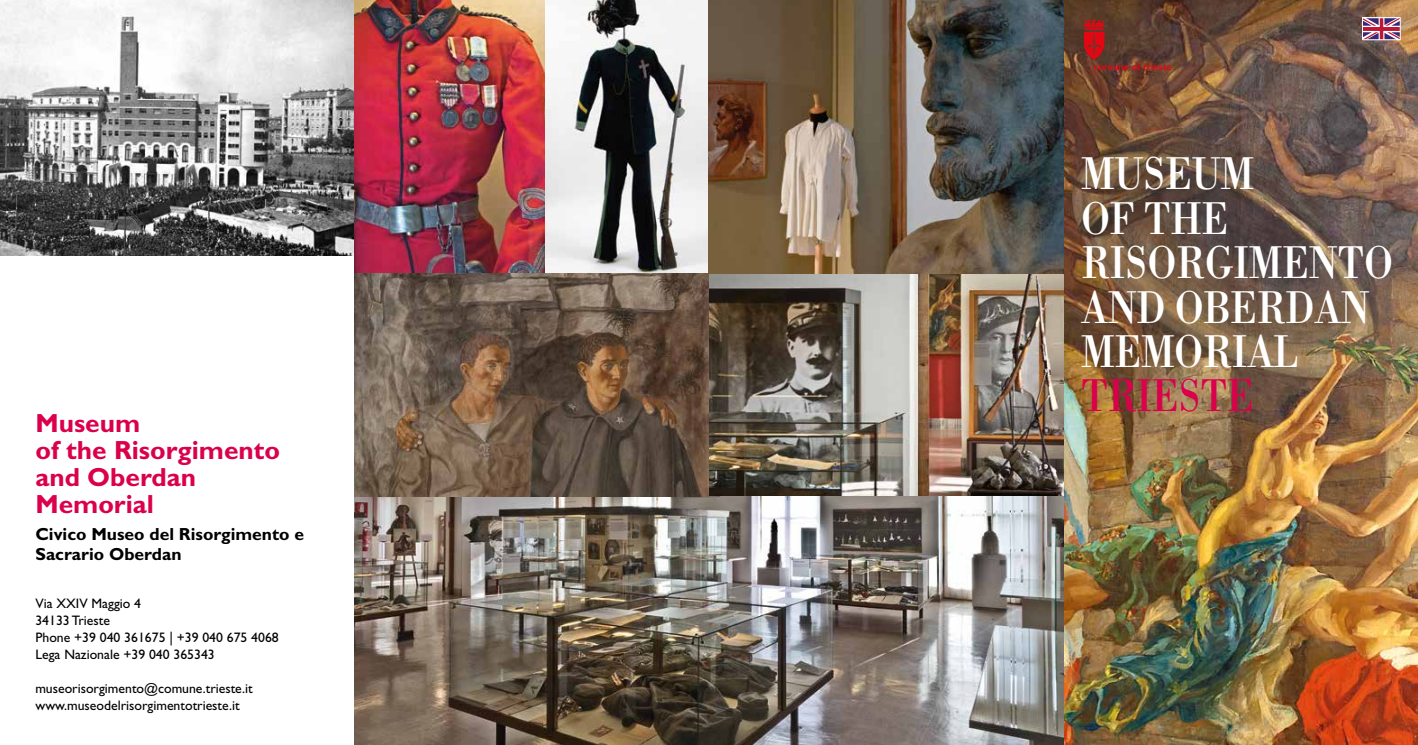
<style>
.page{position:relative;width:1418px;height:745px;background:#fff}
.page>*{position:absolute;margin:0;border:0;box-sizing:border-box;transform-origin:0 0}
.t1{font:47.5px/44.4px "Bodoni Std";letter-spacing:-.01em;color:#fff;scale:.85 1}
.t2{font:47.5px "Bodoni Std";letter-spacing:-.01em;color:#db004c;scale:.85 1}
.t3{font:700 26.25px/26.9px "Gill Sans Std";color:#db004c}
.t4{font:700 17.5px/20px "Gill Sans Std";color:#000}
.t5{font:13.75px/16.9px "Gill Sans Std";color:#000}
</style>
<div class="page">
<img style="left:354px;top:0;width:1063px;height:744px">
<svg style="left:1084px;top:19px;width:87px;height:51px;background:#71342a"></svg>
<svg style="left:1364px;top:19px;width:34px;height:19px"></svg>
<img style="left:0;top:0;width:354px;height:255px">
<div style="left:1362px;top:17px;width:38px;height:23px;border:1px solid #fff"></div>
<h2 class="t3" style="left:35px;top:409px;width:246px">Museum<br>of the Risorgimento and Oberdan<br>Memorial</h2>
<p class="t4" style="left:35px;top:523px;width:270px">Civico Museo del Risorgimento e<br>Sacrario Oberdan</p>
<p class="t5" style="left:35px;top:594px;width:245px">Via XXIV Maggio 4<br>34133 Trieste<br>Phone +39 040 361675 | +39 040 675 4068<br>Lega Nazionale +39 040 365343</p>
<p class="t5" style="left:35px;top:679px;width:219px">museorisorgimento@comune.trieste.it www.museodelrisorgimentotrieste.it</p>
<h1 class="t1" style="left:1081px;top:150px;width:368px">MUSEUM<br>OF THE<br>RISORGIMENTO<br>AND OBERDAN<br>MEMORIAL</h1>
<h1 class="t2" style="left:1081px;top:366px;width:205px">TRIESTE</h1>
</div>
